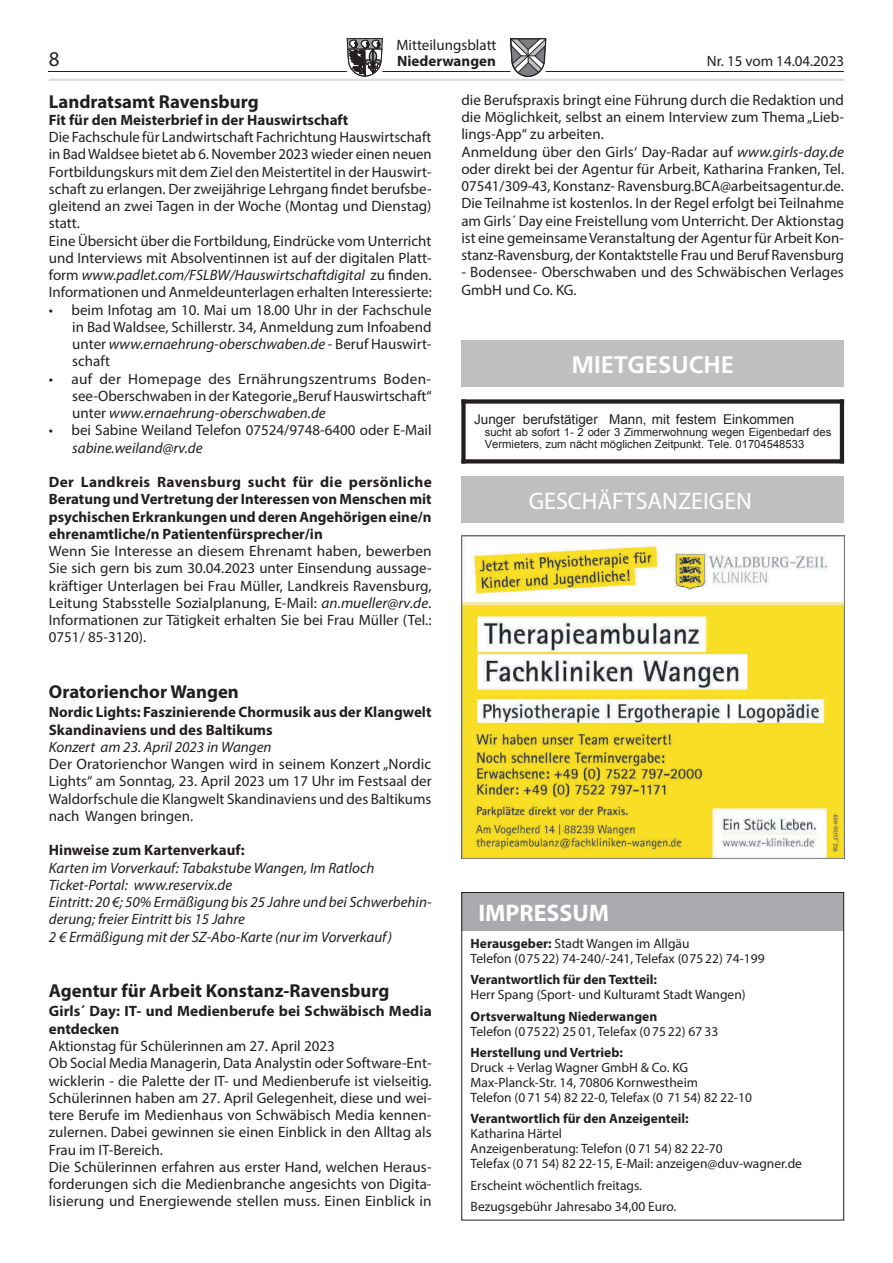
<style>
.page{position:relative;width:893px;height:1263px;background:#fff}
.page>*{position:absolute;margin:0;border:0;box-sizing:border-box;transform-origin:0 0}
.t1{font:700 24px "Frutiger";color:#fff}
.t2{font:700 24px "Frutiger LT Std";color:#fff}
.t3{font:700 24px "Myriad Pro";color:#fff}
.t4{font:21px "Myriad Pro";color:#231f20}
.t5{font:700 18.75px "Myriad Pro";color:#231f20}
.t6{font:15px/17.2px "Myriad Pro";color:#231f20}
.t7{font:700 15px/17.2px "Myriad Pro";color:#231f20}
.t8{font:italic 15px/17.2px "Myriad Pro";color:#231f20}
.t9{font:13.5px/15px "Myriad Pro";color:#231f20}
.t10{font:700 13.5px "Myriad Pro";color:#231f20}
.t11{font:13.5px "Arial";color:#231f20}
.t12{font:11.25px/12px "Arial";color:#231f20}
.s1{font-style:italic}
.s2{font-weight:700}
</style>
<div class="page">
<hr style="left:49px;top:71px;width:795px;height:1px;background:#231f20">
<svg style="left:347px;top:38px;width:36px;height:39px"></svg>
<svg style="left:510px;top:38px;width:36px;height:39px"></svg>
<hr style="left:49px;top:79px;width:795px;height:2px;background:#dadbdd">
<div style="left:461px;top:893px;width:383px;height:38px;background:#a8aaad"></div>
<div style="left:461px;top:892px;width:383px;height:328px;border:1px solid #231f20"></div>
<div style="left:461px;top:340px;width:383px;height:47px;background:#bebfc1"></div>
<img style="left:461px;top:536px;width:383px;height:323px">
<svg style="left:466px;top:459px;width:374px;height:4px"></svg>
<hr style="left:840px;top:399px;width:4px;height:64px;background:#231f20">
<div style="left:461px;top:399px;width:383px;height:5px;background:#231f20"></div>
<div style="left:461px;top:399px;width:5px;height:64px;background:#231f20"></div>
<div style="left:461px;top:476px;width:383px;height:47px;background:#bebfc1"></div>
<p class="t6" style="left:396px;top:36px;width:102px">Mitteilungsblatt</p>
<h2 class="t4" style="left:49px;top:46px;width:12px">8</h2>
<p class="t7" style="left:397px;top:52px;width:100px">Niederwangen</p>
<p class="t6" style="left:707px;top:52px;width:139px">Nr. 15 vom 14.04.2023</p>
<p class="t5" style="left:49px;top:89px;width:211px">Landratsamt Ravensburg</p>
<p class="t7" style="left:49px;top:111px;width:301px">Fit für den Meisterbrief in der Hauswirtschaft</p>
<p class="t6" style="left:49px;top:128px;width:384px">Die Fachschule für Landwirtschaft Fachrichtung Hauswirtschaft in Bad Waldsee bietet ab 6. November 2023 wieder einen neuen Fortbildungskurs mit dem Ziel den Meistertitel in der Hauswirt&shy;schaft zu erlangen. Der zweijährige Lehrgang findet berufsbe&shy;gleitend an zwei Tagen in der Woche (Montag und Dienstag) statt.<br>Eine Übersicht über die Fortbildung, Eindrücke vom Unterricht und Interviews mit Absolventinnen ist auf der digitalen Platt&shy;form <span class="s1">www.padlet.com/FSLBW/Hauswirtschaftdigital</span> zu finden.<br>Informationen und Anmeldeunterlagen erhalten Interessierte:</p>
<p class="t6" style="left:72px;top:301px;width:361px;text-align:justify;text-indent:-23px">• beim Infotag am 10. Mai um 18.00 Uhr in der Fachschule in Bad Waldsee, Schillerstr. 34, Anmeldung zum Infoabend unter <span class="s1">www.ernaehrung-oberschwaben.de</span> - Beruf Hauswirt&shy;schaft</p>
<p class="t6" style="left:72px;top:370px;width:361px;text-align:justify;text-indent:-23px">• auf der Homepage des Ernährungszentrums Boden&shy;see-Oberschwaben in der Kategorie „Beruf Hauswirtschaft“ unter <span class="s1">www.ernaehrung-oberschwaben.de</span></p>
<p class="t6" style="left:49px;top:421px;width:384px">• bei Sabine Weiland Telefon 07524/9748-6400 oder E-Mail</p>
<p class="t8" style="left:72px;top:439px;width:132px">sabine.weiland@rv.de</p>
<p class="t7" style="left:49px;top:473px;width:384px;text-align:justify">Der Landkreis Ravensburg sucht für die persönliche Beratung und Vertretung der Interessen von Menschen mit psychischen Erkrankungen und deren Angehörigen eine/n ehrenamtliche/n Patientenfürsprecher/in</p>
<p class="t6" style="left:49px;top:542px;width:384px;text-align:justify">Wenn Sie Interesse an diesem Ehrenamt haben, bewerben Sie sich gern bis zum 30.04.2023 unter Einsendung aussage&shy;kräftiger Unterlagen bei Frau Müller, Landkreis Ravensburg, Leitung Stabsstelle Sozialplanung, E-Mail: <span class="s1">an.mueller@rv.de</span>.<br>Informationen zur Tätigkeit erhalten Sie bei Frau Müller (Tel.:<br>0751/ 85-3120).</p>
<p class="t6" style="left:461px;top:91px;width:384px">die Berufspraxis bringt eine Führung durch die Redaktion und die Möglichkeit, selbst an einem Interview zum Thema „Lieb&shy;lings-App“ zu arbeiten.<br>Anmeldung über den Girls‘ Day-Radar auf <span class="s1">www.girls-day.de </span>oder direkt bei der Agentur für Arbeit, Katharina Franken, Tel.<br>07541/309-43, Konstanz- Ravensburg.BCA@arbeitsagentur.de.<br>Die Teilnahme ist kostenlos. In der Regel erfolgt bei Teilnahme am Girls´ Day eine Freistellung vom Unterricht. Der Aktionstag ist eine gemeinsame Veranstaltung der Agentur für Arbeit Kon&shy;stanz-Ravensburg, der Kontaktstelle Frau und Beruf Ravensburg</p>
<p class="t6" style="left:461px;top:263px;width:384px">- Bodensee- Oberschwaben und des Schwäbischen Verlages<br>GmbH und Co. KG.</p>
<h1 class="t2" style="left:571px;top:350px;width:164px">MIETGESUCHE</h1>
<p class="t11" style="left:474px;top:410px;width:322px">Junger berufstätiger Mann, mit festem Einkommen</p>
<p class="t12" style="left:485px;top:426px;width:348px">sucht ab sofort 1- 2 oder 3 Zimmerwohnung wegen Eigenbedarf des<br>Vermieters, zum nächt möglichen Zeitpunkt. Tele. 01704548533</p>
<h1 class="t1" style="left:529px;top:486px;width:225px">GESCHÄFTSANZEIGEN</h1>
<p class="t5" style="left:49px;top:679px;width:192px">Oratorienchor Wangen</p>
<p class="t7" style="left:49px;top:703px;width:384px">Nordic Lights: Faszinierende Chormusik aus der Klangwelt<br>Skandinaviens und des Baltikums</p>
<p class="t8" style="left:49px;top:738px;width:224px">Konzert am 23. April 2023 in Wangen</p>
<p class="t6" style="left:49px;top:755px;width:384px;text-align:justify">Der Oratorienchor Wangen wird in seinem Konzert „Nordic Lights“ am Sonntag, 23. April 2023 um 17 Uhr im Festsaal der Waldorfschule die Klangwelt Skandinaviens und des Baltikums nach Wangen bringen.</p>
<p class="t7" style="left:49px;top:841px;width:197px">Hinweise zum Kartenverkauf:</p>
<p class="t8" style="left:49px;top:859px;width:384px">Karten im Vorverkauf: Tabakstube Wangen, Im Ratloch Ticket-Portal: www.reservix.de<br>Eintritt: 20 €; 50% Ermäßigung bis 25 Jahre und bei Schwerbehin&shy;derung; freier Eintritt bis 15 Jahre<br>2 € Ermäßigung mit der SZ-Abo-Karte (nur im Vorverkauf)</p>
<p class="t5" style="left:49px;top:978px;width:342px">Agentur für Arbeit Konstanz-Ravensburg</p>
<p class="t7" style="left:49px;top:1002px;width:384px">Girls´ Day: IT- und Medienberufe bei Schwäbisch Media entdecken</p>
<p class="t6" style="left:49px;top:1037px;width:384px">Aktionstag für Schülerinnen am 27. April 2023<br>Ob Social Media Managerin, Data Analystin oder Software-Ent&shy;wicklerin - die Palette der IT- und Medienberufe ist vielseitig.<br>Schülerinnen haben am 27. April Gelegenheit, diese und wei&shy;tere Berufe im Medienhaus von Schwäbisch Media kennen&shy;zulernen. Dabei gewinnen sie einen Einblick in den Alltag als Frau im IT-Bereich.<br>Die Schülerinnen erfahren aus erster Hand, welchen Heraus&shy;forderungen sich die Medienbranche angesichts von Digita&shy;lisierung und Energiewende stellen muss. Einen Einblick in</p>
<h1 class="t3" style="left:478px;top:897px;width:132px">IMPRESSUM</h1>
<p class="t9" style="left:471px;top:936px;width:295px"><span class="s2">Herausgeber:</span> Stadt Wangen im Allgäu<br>Telefon (07522) 74-240/-241, Telefax (075 22) 74-199</p>
<p class="t10" style="left:471px;top:971px;width:188px">Verantwortlich für den Textteil:</p>
<p class="t9" style="left:471px;top:987px;width:277px">Herr Spang (Sport- und Kulturamt Stadt Wangen)</p>
<p class="t10" style="left:471px;top:1007px;width:188px">Ortsverwaltung Niederwangen</p>
<p class="t9" style="left:471px;top:1023px;width:249px">Telefon (07522) 25 01, Telefax (0 75 22) 67 33</p>
<p class="t10" style="left:471px;top:1044px;width:154px">Herstellung und Vertrieb:</p>
<p class="t9" style="left:471px;top:1060px;width:283px">Druck + Verlag Wagner GmbH &amp; Co. KG<br>Max-Planck-Str. 14, 70806 Kornwestheim<br>Telefon (0 71 54) 82 22-0, Telefax (0 71 54) 82 22-10</p>
<p class="t10" style="left:471px;top:1110px;width:220px">Verantwortlich für den Anzeigenteil:</p>
<p class="t9" style="left:471px;top:1126px;width:333px">Katharina Härtel<br>Anzeigenberatung: Telefon (0 71 54) 82 22-70<br>Telefax (0 71 54) 82 22-15, E-Mail: anzeigen@duv-wagner.de</p>
<p class="t9" style="left:471px;top:1174px;width:207px;line-height:21.5px">Erscheint wöchentlich freitags.<br>Bezugsgebühr Jahresabo 34,00 Euro.</p>
</div>
